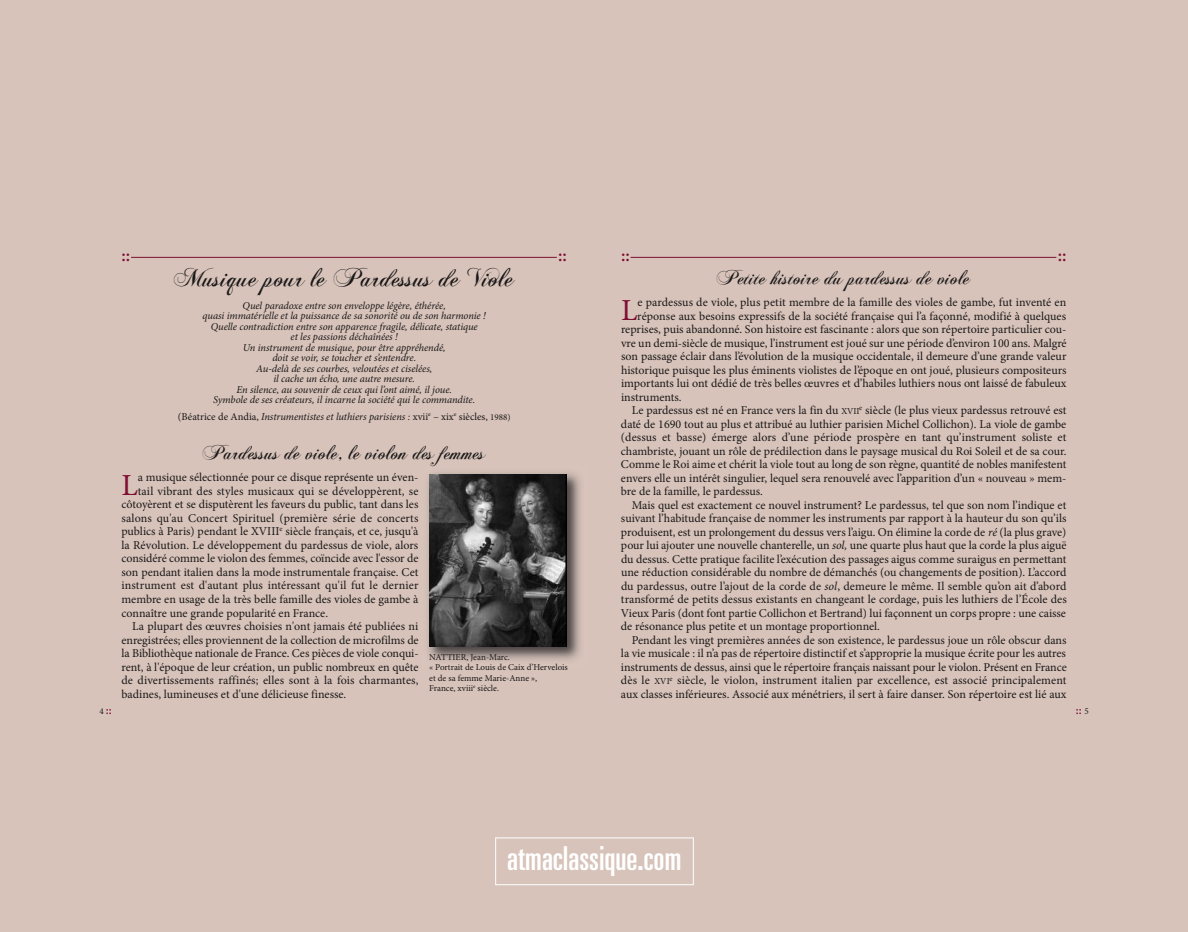
<style>
.page{position:relative;width:1188px;height:932px;background:#fff}
.page>*{position:absolute;margin:0;border:0;box-sizing:border-box;transform-origin:0 0}
.t1{font:ultra-condensed 33px "Univers";color:#fff}
.t2{font:30.6px "Minion Pro";color:#7d0f32}
.t3{font:27px "Chopin Script";color:#1a1818}
.t4{font:21px "Chopin Script";color:#1a1818}
.t5{font:600 18px "Minion Pro";color:#7d0f32}
.t6{font:12px "Minion Pro";color:#1a1818}
.t7{font:600 12px "Minion Pro";color:#7d0f32}
.t8{font:italic 10.5px/10.5px "Minion Pro";letter-spacing:-.005em;color:#1a1818;text-align:center}
.t9{font:9px/10.5px "Minion Pro";color:#1a1818}
.s1{font-style:normal}
.s2{font-style:normal;font-size:9px}
.s3{font-size:9px}
.s4{font-style:italic}
.s5{font-weight:400;font-size:9px;color:#1a1818}
</style>
<div class="page">
<div style="left:0;top:0;width:1188px;height:931px;background:#d7c3ba"></div>
<div style="left:495px;top:837px;width:199px;height:48px;border:1px solid #fff"></div>
<hr style="left:631px;top:257px;width:425px;height:1px;background:#7d0f32">
<hr style="left:131px;top:257px;width:426px;height:1px;background:#7d0f32">
<img style="left:428px;top:473px;width:152px;height:187px">
<img style="left:430px;top:474px;width:137px;height:172px">
<h3 class="t5" style="left:122px;top:248px;width:10px">::</h3>
<h3 class="t5" style="left:558px;top:248px;width:10px">::</h3>
<h3 class="t5" style="left:621px;top:248px;width:10px">::</h3>
<h3 class="t5" style="left:1058px;top:248px;width:10px">::</h3>
<h3 class="t3" style="left:174px;top:261px;width:342px">Musique pour le Pardessus de Viole</h3>
<p class="t8" style="left:203px;top:301px;width:285px">Quel paradoxe entre son enveloppe légère, éthérée,<br>quasi immatérielle et la puissance de sa sonorité ou de son harmonie !<br>Quelle contradiction entre son apparence fragile, délicate, statique<br>et les passions déchaînées !<br>Un instrument de musique, pour être appréhendé,<br>doit se voir, se toucher et s’entendre.<br>Au-delà de ses courbes, veloutées et ciselées,<br>il cache un écho, une autre mesure.<br>En silence, au souvenir de ceux qui l’ont aimé, il joue.<br>Symbole de ses créateurs, il incarne la société qui le commandite.</p>
<p class="t8" style="left:178px;top:412px;width:334px"><span class="s1">(Béatrice de andia,</span> Instrumentistes et luthiers parisiens : <span class="s1">xvii</span><sup>e</sup> <span class="s1">– xix</span><sup>e</sup> <span class="s1">siècles,</span> <span class="s2">1988)</span></p>
<h3 class="t4" style="left:203px;top:439px;width:284px">Pardessus de viole, le violon des femmes</h3>
<h2 class="t2" style="left:122px;top:473px;width:18px">l</h2>
<p class="t6" style="left:138px;top:473px;width:282px">a musique sélectionnée pour ce disque représente un éven-</p>
<p class="t6" style="left:138px;top:486px;width:282px">tail vibrant des styles musicaux qui se développèrent, se</p>
<p class="t6" style="left:122px;top:500px;width:298px">côtoyèrent et se disputèrent les faveurs du public, tant dans les</p>
<p class="t6" style="left:122px;top:513px;width:298px">salons qu'au Concert spirituel (première série de concerts</p>
<p class="t6" style="left:122px;top:527px;width:299px">publics à paris) pendant le Xviii<sup>e</sup> siècle français, et ce, jusqu'à</p>
<p class="t6" style="left:121px;top:540px;width:298px">la révolution. le développement du pardessus de viole, alors</p>
<p class="t6" style="left:121px;top:554px;width:298px">considéré comme le violon des femmes, coïncide avec l'essor de</p>
<p class="t6" style="left:121px;top:567px;width:298px">son pendant italien dans la mode instrumentale française. Cet</p>
<p class="t6" style="left:121px;top:581px;width:299px">instrument est d'autant plus intéressant qu'il fut le dernier</p>
<p class="t6" style="left:121px;top:594px;width:299px">membre en usage de la très belle famille des violes de gambe à</p>
<p class="t6" style="left:121px;top:608px;width:208px">connaître une grande popularité en France.</p>
<p class="t6" style="left:132px;top:621px;width:288px">la plupart des œuvres choisies n'ont jamais été publiées ni</p>
<p class="t6" style="left:121px;top:635px;width:299px">enregistrées; elles proviennent de la collection de microfilms de</p>
<p class="t6" style="left:121px;top:648px;width:299px">la Bibliothèque nationale de France. Ces pièces de viole conqui-</p>
<p class="t6" style="left:122px;top:662px;width:299px">rent, à l'époque de leur création, un public nombreux en quête</p>
<p class="t6" style="left:122px;top:675px;width:298px">de divertissements raffinés; elles sont à la fois charmantes,</p>
<p class="t6" style="left:122px;top:689px;width:226px">badines, lumineuses et d'une délicieuse finesse.</p>
<p class="t9" style="left:429px;top:652px;width:140px">naTTier, Jean-Marc.<br>« portrait de louis de Caix d’Hervelois et de sa femme Marie-anne »,<br>France, xviii<sup>e</sup> siècle.</p>
<h3 class="t4" style="left:717px;top:264px;width:255px">Petite histoire du pardessus de viole</h3>
<h2 class="t2" style="left:621px;top:298px;width:18px">l</h2>
<p class="t6" style="left:637px;top:298px;width:430px">e pardessus de viole, plus petit membre de la famille des violes de gambe, fut inventé en</p>
<p class="t6" style="left:637px;top:311px;width:430px">réponse aux besoins expressifs de la société française qui l’a façonné, modifié à quelques</p>
<p class="t6" style="left:621px;top:325px;width:447px">reprises, puis abandonné. son histoire est fascinante : alors que son répertoire particulier cou-</p>
<p class="t6" style="left:621px;top:338px;width:447px">vre un demi-siècle de musique, l’instrument est joué sur une période d’environ 100 ans. Malgré</p>
<p class="t6" style="left:621px;top:352px;width:447px">son passage éclair dans l’évolution de la musique occidentale, il demeure d’une grande valeur</p>
<p class="t6" style="left:621px;top:365px;width:447px">historique puisque les plus éminents violistes de l’époque en ont joué, plusieurs compositeurs</p>
<p class="t6" style="left:621px;top:379px;width:447px">importants lui ont dédié de très belles œuvres et d’habiles luthiers nous ont laissé de fabuleux</p>
<p class="t6" style="left:621px;top:392px;width:62px">instruments.</p>
<p class="t6" style="left:632px;top:406px;width:436px">le pardessus est né en France vers la fin du <span class="s3">Xvii</span><sup>e</sup> siècle (le plus vieux pardessus retrouvé est</p>
<p class="t6" style="left:621px;top:419px;width:447px">daté de 1690 tout au plus et attribué au luthier parisien Michel Collichon). la viole de gambe</p>
<p class="t6" style="left:621px;top:433px;width:447px">(dessus et basse) émerge alors d’une période prospère en tant qu’instrument soliste et</p>
<p class="t6" style="left:621px;top:446px;width:447px">chambriste, jouant un rôle de prédilection dans le paysage musical du roi soleil et de sa cour.</p>
<p class="t6" style="left:621px;top:460px;width:447px">Comme le roi aime et chérit la viole tout au long de son règne, quantité de nobles manifestent</p>
<p class="t6" style="left:621px;top:473px;width:447px">envers elle un intérêt singulier, lequel sera renouvelé avec l’apparition d’un « nouveau » mem-</p>
<p class="t6" style="left:621px;top:487px;width:143px">bre de la famille, le pardessus.</p>
<p class="t6" style="left:632px;top:500px;width:436px">Mais quel est exactement ce nouvel instrument? le pardessus, tel que son nom l’indique et</p>
<p class="t6" style="left:621px;top:514px;width:447px">suivant l’habitude française de nommer les instruments par rapport à la hauteur du son qu’ils</p>
<p class="t6" style="left:621px;top:527px;width:447px">produisent, est un prolongement du dessus vers l’aigu. on élimine la corde de <span class="s4">ré</span> (la plus grave)</p>
<p class="t6" style="left:621px;top:541px;width:447px">pour lui ajouter une nouvelle chanterelle, un <span class="s4">sol,</span> une quarte plus haut que la corde la plus aiguë</p>
<p class="t6" style="left:621px;top:554px;width:447px">du dessus. Cette pratique facilite l’exécution des passages aigus comme suraigus en permettant</p>
<p class="t6" style="left:621px;top:568px;width:447px">une réduction considérable du nombre de démanchés (ou changements de position). l’accord</p>
<p class="t6" style="left:621px;top:581px;width:447px">du pardessus, outre l’ajout de la corde de <span class="s4">sol</span>, demeure le même. il semble qu’on ait d’abord</p>
<p class="t6" style="left:621px;top:595px;width:447px">transformé de petits dessus existants en changeant le cordage, puis les luthiers de l’École des</p>
<p class="t6" style="left:621px;top:608px;width:447px">vieux paris (dont font partie Collichon et Bertrand) lui façonnent un corps propre : une caisse</p>
<p class="t6" style="left:621px;top:622px;width:261px">de résonance plus petite et un montage proportionnel.</p>
<p class="t6" style="left:632px;top:635px;width:436px">pendant les vingt premières années de son existence, le pardessus joue un rôle obscur dans</p>
<p class="t6" style="left:621px;top:649px;width:447px">la vie musicale : il n’a pas de répertoire distinctif et s’approprie la musique écrite pour les autres</p>
<p class="t6" style="left:621px;top:662px;width:447px">instruments de dessus, ainsi que le répertoire français naissant pour le violon. présent en France</p>
<p class="t6" style="left:621px;top:676px;width:447px">dès le <span class="s3">Xvi</span><sup>e</sup> siècle, le violon, instrument italien par excellence, est associé principalement</p>
<p class="t6" style="left:621px;top:689px;width:447px">aux classes inférieures. associé aux ménétriers, il sert à faire danser. son répertoire est lié aux</p>
<p class="t7" style="left:100px;top:706px;width:14px"><span class="s5">4</span> ::</p>
<p class="t7" style="left:1076px;top:706px;width:14px">:: <span class="s5">5</span></p>
<h1 class="t1" style="left:507px;top:846px;width:176px">atmaclassique.com</h1>
</div>
